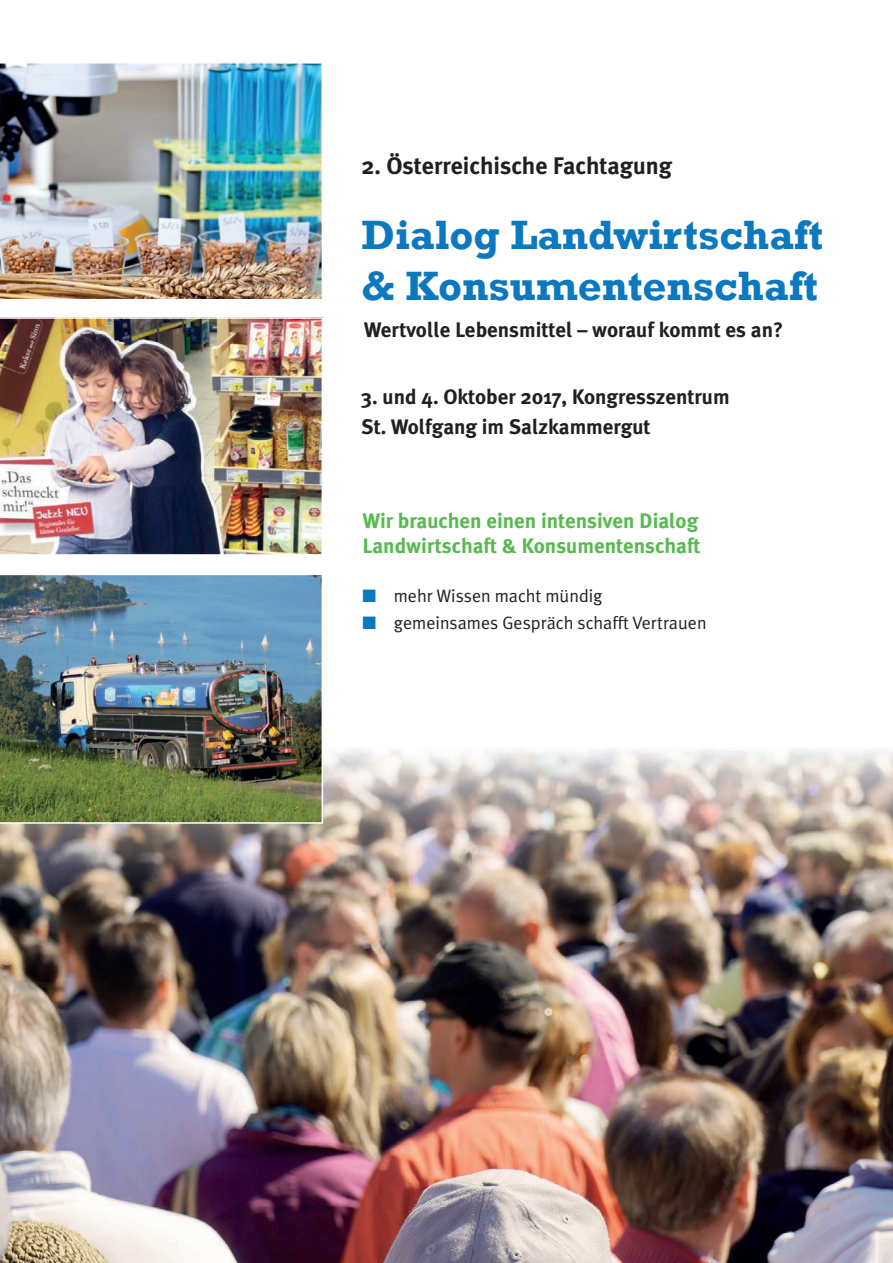
<style>
.page{position:relative;width:893px;height:1263px;background:#fff}
.page>*{position:absolute;margin:0;border:0;box-sizing:border-box;transform-origin:0 0}
.t1{font:700 42px/51px "Rockwell";color:#0c78bf}
.t2{font:700 24px "Meta Plus";color:#231f20}
.t3{font:700 21px/30px "Meta Plus";color:#231f20}
.t4{font:700 21px/25.2px "Meta Plus";color:#57ba4f}
.t5{font:18px "Meta Plus";color:#231f20}
.s1{color:#0c78bf}
</style>
<div class="page">
<img style="left:0;top:749px;width:893px;height:514px">
<img style="left:0;top:317px;width:323px;height:238px">
<img style="left:0;top:575px;width:323px;height:249px">
<img style="left:0;top:62px;width:322px;height:237px">
<p class="t2" style="left:362px;top:152px;width:312px">2. Österreichische Fachtagung</p>
<h1 class="t1" style="left:362px;top:210px;width:463px">Dialog Landwirtschaft &amp; Konsumentenschaft</h1>
<p class="t3" style="left:364px;top:315px;width:421px">Wertvolle Lebensmittel – worauf kommt es an?</p>
<p class="t3" style="left:362px;top:381px;width:369px">3. und 4. Oktober 2017, Kongresszentrum<br>St. Wolfgang im Salzkammergut</p>
<p class="t4" style="left:362px;top:508px;width:340px">Wir brauchen einen intensiven Dialog<br>Landwirtschaft &amp; Konsumentenschaft</p>
<p class="t5" style="left:362px;top:585px;width:242px"><span class="s1">■</span> mehr Wissen macht mündig</p>
<p class="t5" style="left:362px;top:612px;width:346px"><span class="s1">■</span> gemeinsames Gespräch schafft Vertrauen</p>
</div>
